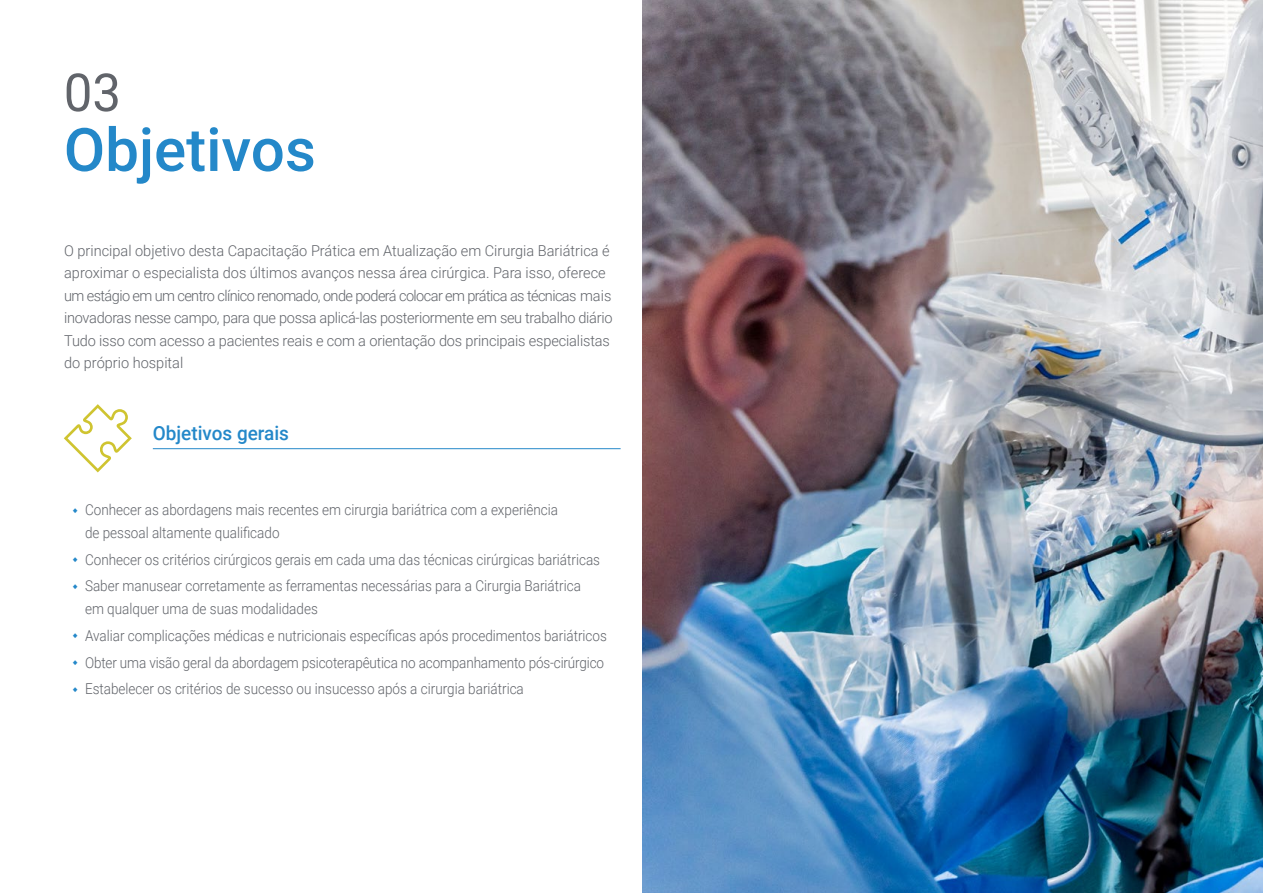
<style>
.page{position:relative;width:1263px;height:893px;background:#fff}
.page>*{position:absolute;margin:0;border:0;box-sizing:border-box;transform-origin:0 0}
.t1{font:500 60px "Roboto";color:#2488c9}
.t2{font:52.5px "Roboto";color:#61646a}
.t3{font:500 19.5px "Roboto";color:#2488c9}
.t4{font:300 15px/26.7px "Roboto";color:#61646a;scale:.9 1}
.t5{font:300 15px/22.5px "Roboto";color:#61646a}
</style>
<div class="page">
<img style="left:642px;top:0;width:621px;height:893px">
<hr style="left:153px;top:448px;width:468px;height:1px;background:#2488c9">
<svg style="left:64px;top:404px;width:68px;height:68px"></svg>
<h2 class="t2" style="left:64px;top:56px;width:59px">03</h2>
<h1 class="t1" style="left:64px;top:108px;width:254px">Objetivos</h1>
<p class="t5" style="left:64px;top:239px;width:550px">O principal objetivo desta Capacitação Prática em Atualização em Cirurgia Bariátrica é aproximar o especialista dos últimos avanços nessa área cirúrgica. Para isso, oferece um estágio em um centro clínico renomado, onde poderá colocar em prática as técnicas mais inovadoras nesse campo, para que possa aplicá-las posteriormente em seu trabalho diário Tudo isso com acesso a pacientes reais e com a orientação dos principais especialistas do próprio hospital</p>
<h3 class="t3" style="left:153px;top:420px;width:138px">Objetivos gerais</h3>
<p class="t4" style="left:85px;top:498px;width:527px;line-height:22.5px">Conhecer as abordagens mais recentes em cirurgia bariátrica com a experiência de pessoal altamente qualificado</p>
<p class="t4" style="left:85px;top:545px;width:574px">Conhecer os critérios cirúrgicos gerais em cada uma das técnicas cirúrgicas bariátricas<br>Saber manusear corretamente as ferramentas necessárias para a Cirurgia Bariátrica</p>
<p class="t4" style="left:85px;top:595px;width:581px">em qualquer uma de suas modalidades<br>Avaliar complicações médicas e nutricionais específicas após procedimentos bariátricos Obter uma visão geral da abordagem psicoterapêutica no acompanhamento pós-cirúrgico Estabelecer os critérios de sucesso ou insucesso após a cirurgia bariátrica</p>
</div>
